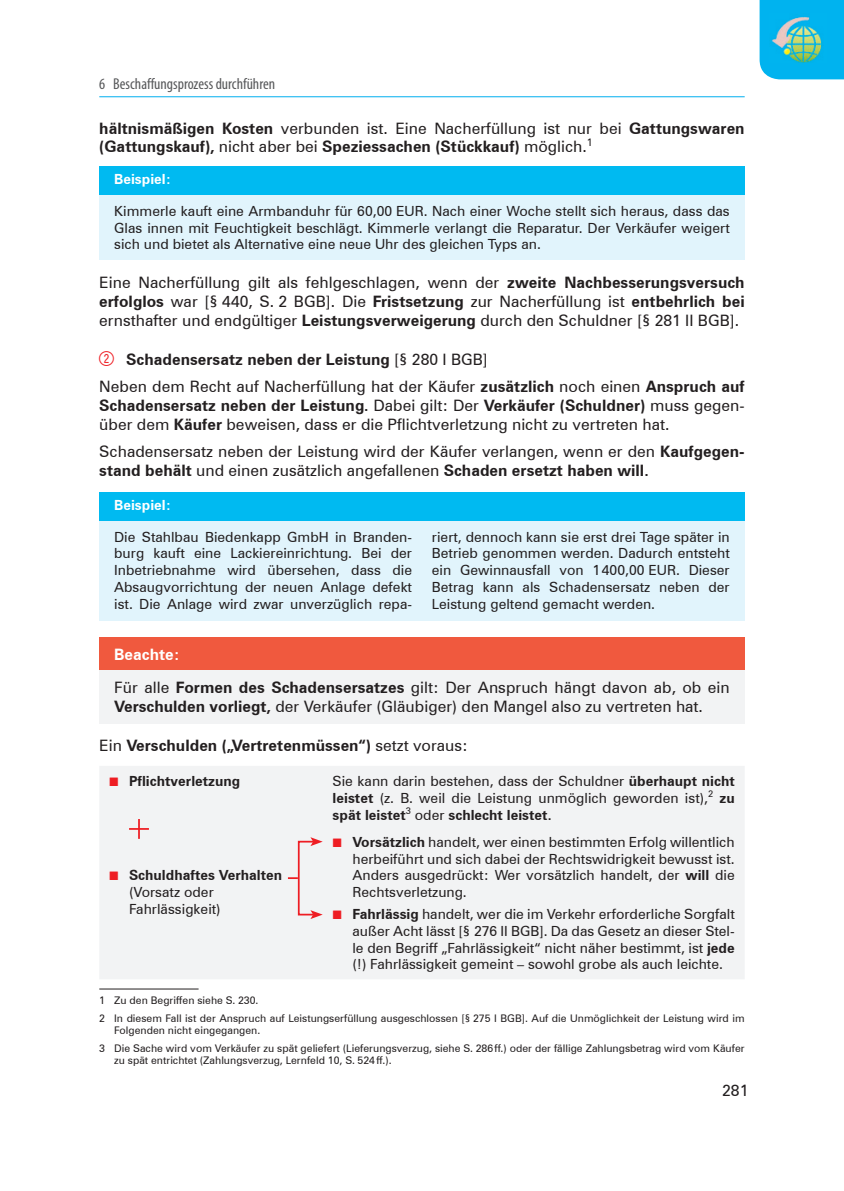
<style>
.page{position:relative;width:844px;height:1191px;background:#fff}
.page>*{position:absolute;margin:0;border:0;box-sizing:border-box;transform-origin:0 0}
.Fließtext{font:15.75px/18.9px "Zurich BT";color:#231f20;text-align:justify}
.Fließtext-2{font:700 15.75px/18.9px "Zurich BT";color:#231f20}
.Beachte_Text{font:15.75px/18.9px "Zurich BT";color:#231f20}
.Kolumnentitel_rechts{font:condensed 15.75px "Myriad Pro";color:#57585a}
.t1{font:700 15.75px "Zurich BT";color:#fff}
.Beispiel_Text-Unterl{font:14px/16.8px "Zurich BT";color:#231f20;text-align:justify}
.Beispiel_Text{font:14px/16.8px "Zurich BT";color:#231f20;text-align:justify}
.Fließtext-8_pt{font:14px/16.8px "Zurich BT";color:#231f20;text-align:justify}
.Beispiel{font:700 14px "Zurich BT";color:#fff}
.t2{font:700 14px "Zurich BT";color:#231f20}
.Fußnote{font:10.5px/12.6px "Zurich BT";color:#231f20}
.s1{font-weight:400}
.s2{font-weight:700}
.s3{font-family:"Double Digits Round";font-weight:400;font-size:24.5px;color:#ee1d23}
.s4{font-family:"Uni Math";font-weight:400;font-size:12.25px;color:#ee1d23}
.s5{font-family:"Uni Math";font-size:12.25px;color:#ee1d23}
</style>
<div class="page">
<div style="left:759px;top:0;width:84px;height:79px;background:#00b3ef"></div>
<img style="left:769px;top:14px;width:57px;height:48px">
<hr style="left:99px;top:96px;width:645px;height:1px;background:#00aeef">
<div style="left:99px;top:166px;width:645px;height:29px;background:#00baf1"></div>
<div style="left:99px;top:195px;width:645px;height:65px;background:#e1f4fc"></div>
<div style="left:99px;top:637px;width:645px;height:34px;background:#f0593e"></div>
<div style="left:99px;top:670px;width:645px;height:53px;background:#f2f3f4"></div>
<div style="left:99px;top:499px;width:645px;height:122px;background:#e1f4fc"></div>
<div style="left:99px;top:492px;width:645px;height:28px;background:#00baf1"></div>
<div style="left:100px;top:766px;width:644px;height:213px;background:#f2f3f4"></div>
<hr style="left:138px;top:819px;width:2px;height:20px;background:#ee1d23">
<hr style="left:129px;top:828px;width:20px;height:2px;background:#ee1d23">
<hr style="left:99px;top:988px;width:99px;height:1px;background:#231f20">
<svg style="left:288px;top:877px;width:10px;height:2px"></svg>
<div style="left:298px;top:840px;width:16px;height:75px;border:2px solid #ee1d23"></div>
<svg style="left:310px;top:910px;width:12px;height:9px"></svg>
<svg style="left:310px;top:837px;width:12px;height:9px"></svg>
<p class="Kolumnentitel_rechts" style="left:99px;top:76px;width:177px">6 Beschaffungsprozess durchführen</p>
<p class="Fließtext-2" style="left:99px;top:118px;width:646px">hältnismäßigen Kosten <span class="s1">verbunden ist. Eine Nacherfüllung ist nur bei</span> Gattungswaren (Gattungskauf), <span class="s1">nicht aber bei</span> Speziessachen (Stückkauf) <span class="s1">möglich.</span><sup>1</sup></p>
<p class="Beispiel" style="left:114px;top:171px;width:58px">Beispiel:</p>
<p class="Beispiel_Text-Unterl" style="left:114px;top:202px;width:617px">Kimmerle kauft eine Armbanduhr für 60,00 EUR. Nach einer Woche stellt sich heraus, dass das Glas innen mit Feuchtigkeit beschlägt. Kimmerle verlangt die Reparatur. Der Verkäufer weigert sich und bietet als Alternative eine neue Uhr des gleichen Typs an.</p>
<p class="Fließtext" style="left:99px;top:273px;width:646px">Eine Nacherfüllung gilt als fehlgeschlagen, wenn der <span class="s2">zweite Nachbesserungsversuch erfolglos</span> war [§ 440, S. 2 BGB]. Die <span class="s2">Fristsetzung</span> zur Nacherfüllung ist <span class="s2">entbehrlich bei </span>ernsthafter und endgültiger <span class="s2">Leistungsverweigerung</span> durch den Schuldner [§ 281 II BGB].</p>
<p class="Fließtext-2" style="left:99px;top:349px;width:390px"><span class="s3">2</span> Schadensersatz neben der Leistung <span class="s1">[§ 280 I BGB]</span></p>
<p class="Fließtext" style="left:99px;top:377px;width:646px">Neben dem Recht auf Nacherfüllung hat der Käufer <span class="s2">zusätzlich</span> noch einen <span class="s2">Anspruch auf Schadensersatz neben der Leistung.</span> Dabei gilt: Der <span class="s2">Verkäufer (Schuldner)</span> muss gegen&shy;über dem <span class="s2">Käufer</span> beweisen, dass er die Pflichtverletzung nicht zu vertreten hat.</p>
<p class="Fließtext" style="left:99px;top:442px;width:646px">Schadensersatz neben der Leistung wird der Käufer verlangen, wenn er den <span class="s2">Kaufgegen&shy;stand behält</span> und einen zusätzlich angefallenen <span class="s2">Schaden ersetzt haben will.</span></p>
<p class="Beispiel" style="left:114px;top:496px;width:58px">Beispiel:</p>
<p class="Beispiel_Text" style="left:114px;top:528px;width:299px">Die Stahlbau Biedenkapp GmbH in Branden&shy;burg kauft eine Lackiereinrichtung. Bei der Inbetriebnahme wird übersehen, dass die Absaugvorrichtung der neuen Anlage defekt ist. Die Anlage wird zwar unverzüglich repa-</p>
<p class="Beispiel_Text" style="left:432px;top:528px;width:299px">riert, dennoch kann sie erst drei Tage später in Betrieb genommen werden. Dadurch entsteht ein Gewinnausfall von 1400,00 EUR. Dieser Betrag kann als Schadensersatz neben der Leistung geltend gemacht werden.</p>
<p class="t1" style="left:114px;top:644px;width:67px">Beachte:</p>
<p class="Beachte_Text" style="left:114px;top:678px;width:617px">Für alle <span class="s2">Formen des Schadensersatzes</span> gilt: Der Anspruch hängt davon ab, ob ein<br><span class="s2">Verschulden vorliegt,</span> der Verkäufer (Gläubiger) den Mangel also zu vertreten hat.</p>
<p class="Fließtext-2" style="left:99px;top:736px;width:405px"><span class="s1">Ein</span> Verschulden („Vertretenmüssen“) <span class="s1">setzt voraus:</span> <sup>2</sup> <sup>3</sup></p>
<p class="t2" style="left:109px;top:773px;width:132px"><span class="s4">■</span> Pflichtverletzung</p>
<p class="Fließtext-8_pt" style="left:332px;top:773px;width:403px">Sie kann darin bestehen, dass der Schuldner <span class="s2">überhaupt nicht leistet</span> (z. B. weil die Leistung unmöglich geworden ist),<sup>2</sup> <span class="s2">zu spät leistet</span><sup>3</sup> oder <span class="s2">schlecht leistet.</span></p>
<p class="Beispiel_Text-Unterl" style="left:352px;top:833px;width:383px;text-indent:-20px"><span class="s5">■</span> <span class="s2">Vorsätzlich</span> handelt, wer einen bestimmten Erfolg willentlich herbeiführt und sich dabei der Rechtswidrigkeit bewusst ist.<br>Anders ausgedrückt: Wer vorsätzlich handelt, der <span class="s2">will</span> die Rechtsverletzung.</p>
<p class="Beispiel_Text-Unterl" style="left:352px;top:905px;width:384px;text-indent:-20px"><span class="s5">■</span> <span class="s2">Fahrlässig</span> handelt, wer die im Verkehr erforderliche Sorgfalt außer Acht lässt [§ 276 II BGB]. Da das Gesetz an dieser Stel&shy;le den Begriff „Fahrlässigkeit“ nicht näher bestimmt, ist <span class="s2">jede </span>(!) Fahrlässigkeit gemeint – sowohl grobe als auch leichte.</p>
<p class="Beispiel_Text-Unterl" style="left:129px;top:867px;width:154px;text-align:left;text-indent:-20px"><span class="s5">■</span> <span class="s2">Schuldhaftes Verhalten </span>(Vorsatz oder<br>Fahrlässigkeit)</p>
<p class="Fußnote" style="left:99px;top:994px;width:161px">1 Zu den Begriffen siehe S. 230.</p>
<p class="Fußnote" style="left:114px;top:1011px;width:631px;text-indent:-15px">2 In diesem Fall ist der Anspruch auf Leistungserfüllung ausgeschlossen [§ 275 I BGB]. Auf die Unmöglichkeit der Leistung wird im<br>Folgenden nicht eingegangen.</p>
<p class="Fußnote" style="left:114px;top:1041px;width:632px;text-indent:-15px">3 Die Sache wird vom Verkäufer zu spät geliefert (Lieferungsverzug, siehe S. 286ff.) oder der fällige Zahlungsbetrag wird vom Käufer zu spät entrichtet (Zahlungsverzug, Lernfeld 10, S. 524ff.).</p>
<p class="Fließtext" style="left:722px;top:1081px;width:28px">281</p>
</div>
